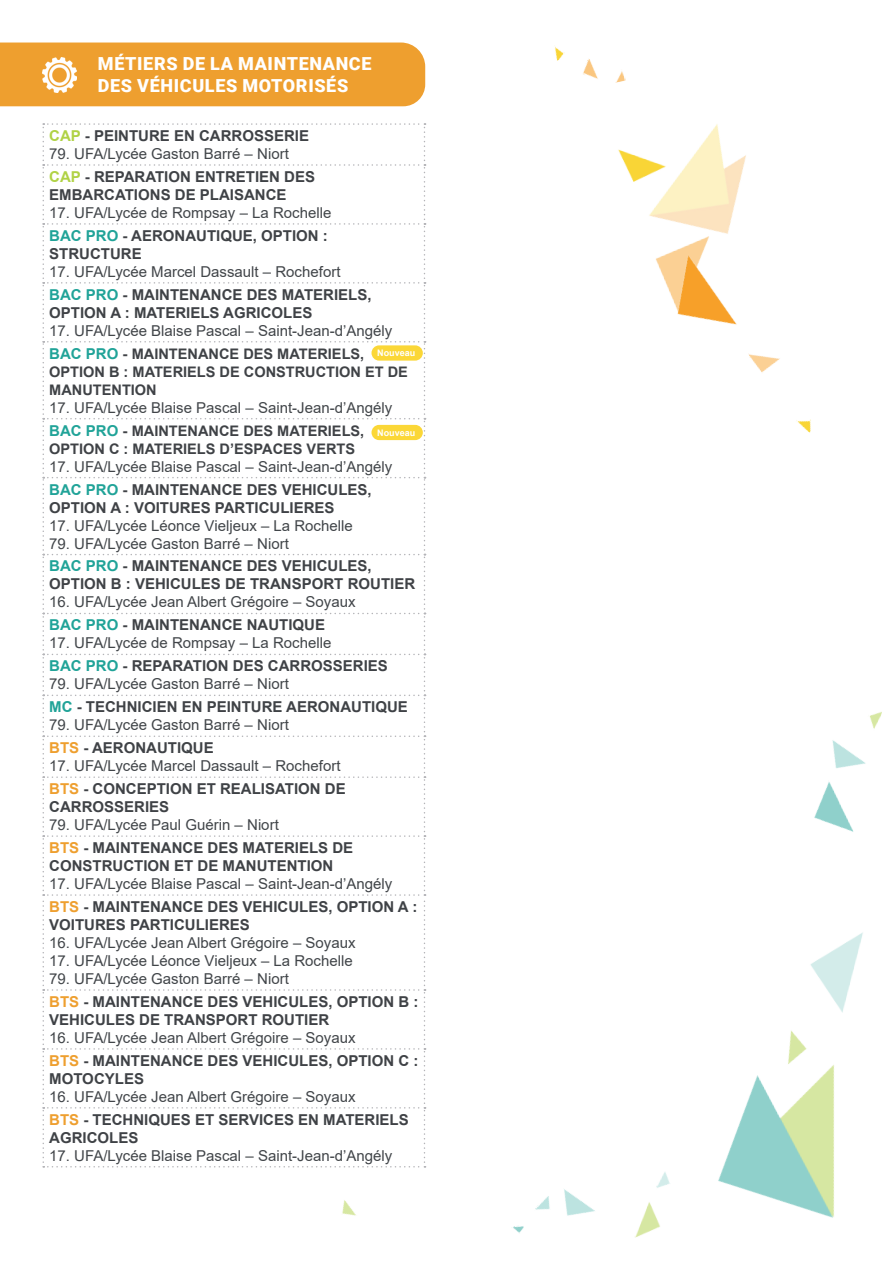
<style>
.page{position:relative;width:893px;height:1263px;background:#fff}
.page>*{position:absolute;margin:0;border:0;box-sizing:border-box;transform-origin:0 0}
.t1{font:900 18px/21.6px "Roboto";letter-spacing:.035em;color:#fff}
.t2{font:15px/23px "Arial";color:#414549}
.t3{font:700 15px/23px "Arial";color:#3f4246}
.t4{font:700 14.55px/18px "Arial";color:#3f4246}
.t5{font:700 9px "Arial";color:#fff}
.s1{color:#b0d245}
.s2{font-weight:700;color:#b0d245}
.s3{font-weight:700;color:#3f4246}
.s4{font-weight:700;color:#20a398}
.s5{font-size:15px;color:#20a398}
.s6{font-size:15px}
.s7{font-weight:400;color:#414549}
.s8{color:#20a398}
.s9{font-weight:700;color:#ee9f2f}
.s10{color:#ee9f2f}
</style>
<div class="page">
<div style="left:0;top:43px;width:425px;height:63px;background:#ee9f2f"></div>
<img style="left:42px;top:58px;width:35px;height:34px">
<svg style="left:43px;top:123px;width:382px;height:1044px"></svg>
<img style="left:615px;top:71px;width:11px;height:12px">
<img style="left:748px;top:353px;width:32px;height:20px">
<img style="left:656px;top:248px;width:49px;height:35px">
<img style="left:583px;top:59px;width:15px;height:20px">
<img style="left:666px;top:254px;width:71px;height:71px">
<img style="left:618px;top:149px;width:29px;height:33px">
<img style="left:554px;top:45px;width:11px;height:16px">
<img style="left:647px;top:124px;width:99px;height:124px">
<img style="left:796px;top:419px;width:15px;height:14px">
<img style="left:718px;top:1065px;width:116px;height:153px">
<img style="left:832px;top:740px;width:34px;height:28px">
<img style="left:814px;top:782px;width:40px;height:50px">
<img style="left:564px;top:1189px;width:31px;height:27px">
<img style="left:535px;top:1196px;width:15px;height:14px">
<img style="left:656px;top:1172px;width:14px;height:16px">
<img style="left:513px;top:1226px;width:11px;height:7px">
<img style="left:810px;top:932px;width:53px;height:81px">
<img style="left:635px;top:1202px;width:25px;height:36px">
<img style="left:869px;top:712px;width:13px;height:17px">
<img style="left:780px;top:1030px;width:31px;height:36px">
<img style="left:342px;top:1200px;width:14px;height:16px">
<div style="left:371px;top:345px;width:52px;height:16px;background:#fbd737;border-radius:8px"></div>
<div style="left:371px;top:425px;width:52px;height:15px;background:#fbd737;border-radius:8px"></div>
<p class="t1" style="left:98px;top:52px;width:275px">MÉTIERS DE LA MAINTENANCE<br>DES VÉHICULES MOTORISÉS</p>
<p class="t3" style="left:49px;top:124px;width:261px"><span class="s1">CAP</span> - PEINTURE EN CARROSSERIE</p>
<p class="t2" style="left:49px;top:142px;width:267px">79. UFA/Lycée Gaston Barré – Niort<br><span class="s2">CAP</span> <span class="s3">- REPARATION ENTRETIEN DES</span></p>
<p class="t3" style="left:49px;top:183px;width:239px">EMBARCATIONS DE PLAISANCE</p>
<p class="t2" style="left:49px;top:201px;width:284px">17. UFA/Lycée de Rompsay – La Rochelle<br><span class="s4">BAC PRO</span> <span class="s3">- AERONAUTIQUE, OPTION :</span></p>
<p class="t3" style="left:49px;top:242px;width:94px">STRUCTURE</p>
<p class="t2" style="left:49px;top:260px;width:324px">17. UFA/Lycée Marcel Dassault – Rochefort<br><span class="s4">BAC PRO</span> <span class="s3">- MAINTENANCE DES MATERIELS,</span></p>
<p class="t3" style="left:49px;top:301px;width:265px">OPTION A : MATERIELS AGRICOLES</p>
<p class="t2" style="left:49px;top:319px;width:344px">17. UFA/Lycée Blaise Pascal – Saint-Jean-d’Angély</p>
<p class="t4" style="left:49px;top:345px;width:360px"><span class="s5">BAC PRO</span> <span class="s6">-</span> MAINTENANCE DES MATERIELS,<br>OPTION B : MATERIELS DE CONSTRUCTION ET DE<br>MANUTENTION</p>
<p class="t2" style="left:49px;top:396px;width:344px">17. UFA/Lycée Blaise Pascal – Saint-Jean-d’Angély</p>
<p class="t4" style="left:49px;top:422px;width:317px"><span class="s5">BAC PRO</span> <span class="s6">-</span> MAINTENANCE DES MATERIELS,<br>OPTION C : MATERIELS D’ESPACES VERTS</p>
<p class="t2" style="left:49px;top:455px;width:344px">17. UFA/Lycée Blaise Pascal – Saint-Jean-d’Angély<br><span class="s4">BAC PRO</span> <span class="s3">- MAINTENANCE DES VEHICULES,</span></p>
<p class="t3" style="left:49px;top:496px;width:287px">OPTION A : VOITURES PARTICULIERES</p>
<p class="t2" style="left:49px;top:514px;width:305px">17. UFA/Lycée Léonce Vieljeux – La Rochelle</p>
<p class="t2" style="left:49px;top:532px;width:324px">79. UFA/Lycée Gaston Barré – Niort<br><span class="s4">BAC PRO</span> <span class="s3">- MAINTENANCE DES VEHICULES,</span></p>
<p class="t3" style="left:49px;top:573px;width:367px">OPTION B : VEHICULES DE TRANSPORT ROUTIER</p>
<p class="t2" style="left:49px;top:591px;width:308px">16. UFA/Lycée Jean Albert Grégoire – Soyaux<br><span class="s4">BAC PRO</span> <span class="s3">- MAINTENANCE NAUTIQUE</span></p>
<p class="t2" style="left:49px;top:632px;width:340px">17. UFA/Lycée de Rompsay – La Rochelle<br><span class="s4">BAC PRO</span> <span class="s3">- REPARATION DES CARROSSERIES</span></p>
<p class="t3" style="left:49px;top:673px;width:360px"><span class="s7">79. UFA/Lycée Gaston Barré – Niort<br></span><span class="s8">MC</span> - TECHNICIEN EN PEINTURE AERONAUTIQUE</p>
<p class="t2" style="left:49px;top:713px;width:241px">79. UFA/Lycée Gaston Barré – Niort<br><span class="s9">BTS</span> <span class="s3">- AERONAUTIQUE</span></p>
<p class="t2" style="left:49px;top:754px;width:298px">17. UFA/Lycée Marcel Dassault – Rochefort<br><span class="s9">BTS</span> <span class="s3">- CONCEPTION ET REALISATION DE</span></p>
<p class="t3" style="left:49px;top:795px;width:122px">CARROSSERIES</p>
<p class="t2" style="left:49px;top:813px;width:305px">79. UFA/Lycée Paul Guérin – Niort<br><span class="s9">BTS</span> <span class="s3">- MAINTENANCE DES MATERIELS DE</span></p>
<p class="t3" style="left:49px;top:854px;width:286px">CONSTRUCTION ET DE MANUTENTION</p>
<p class="t2" style="left:49px;top:872px;width:370px">17. UFA/Lycée Blaise Pascal – Saint-Jean-d’Angély<br><span class="s9">BTS</span> <span class="s3">- MAINTENANCE DES VEHICULES, OPTION A :</span></p>
<p class="t3" style="left:49px;top:913px;width:202px">VOITURES PARTICULIERES</p>
<p class="t2" style="left:49px;top:931px;width:308px">16. UFA/Lycée Jean Albert Grégoire – Soyaux</p>
<p class="t2" style="left:49px;top:949px;width:305px">17. UFA/Lycée Léonce Vieljeux – La Rochelle</p>
<p class="t3" style="left:49px;top:967px;width:371px"><span class="s7">79. UFA/Lycée Gaston Barré – Niort<br></span><span class="s10">BTS</span> - MAINTENANCE DES VEHICULES, OPTION B :</p>
<p class="t3" style="left:49px;top:1008px;width:282px">VEHICULES DE TRANSPORT ROUTIER</p>
<p class="t2" style="left:49px;top:1026px;width:371px">16. UFA/Lycée Jean Albert Grégoire – Soyaux<br><span class="s9">BTS</span> <span class="s3">- MAINTENANCE DES VEHICULES, OPTION C :</span></p>
<p class="t3" style="left:49px;top:1067px;width:96px">MOTOCYLES</p>
<p class="t2" style="left:49px;top:1085px;width:361px">16. UFA/Lycée Jean Albert Grégoire – Soyaux<br><span class="s9">BTS</span> <span class="s3">- TECHNIQUES ET SERVICES EN MATERIELS</span></p>
<p class="t3" style="left:49px;top:1126px;width:91px">AGRICOLES</p>
<p class="t2" style="left:49px;top:1144px;width:344px">17. UFA/Lycée Blaise Pascal – Saint-Jean-d’Angély</p>
<p class="t5" style="left:377px;top:347px;width:40px">Nouveau</p>
<p class="t5" style="left:377px;top:426px;width:40px">Nouveau</p>
</div>
